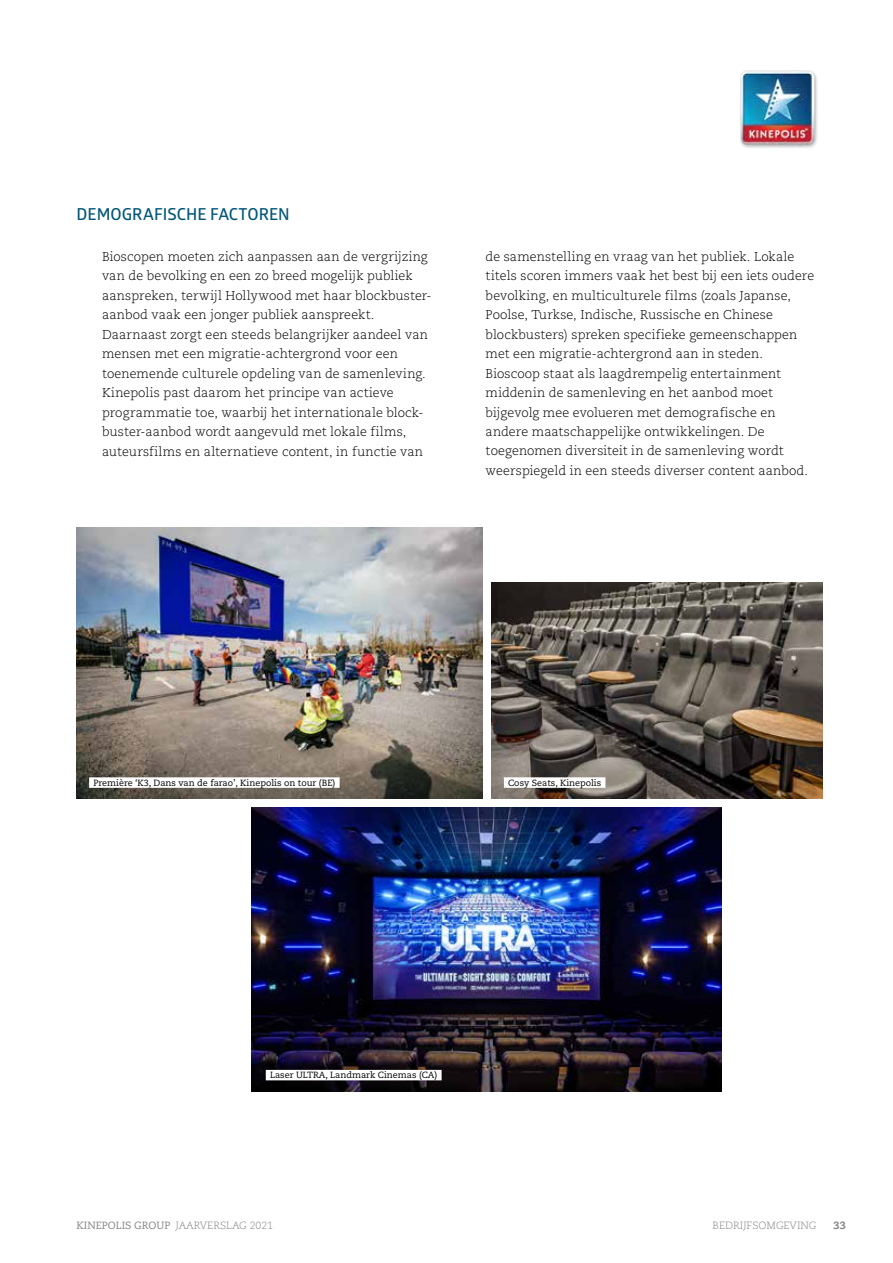
<style>
.page{position:relative;width:893px;height:1263px;background:#fff}
.page>*{position:absolute;margin:0;border:0;box-sizing:border-box;transform-origin:0 0}
.t1{font:600 16.5px "Glober";color:#005679}
.t2{font:300 12.75px/19.5px "Caecilia LT Std";letter-spacing:.005em;color:#000}
.t3{font:300 10.5px "Caecilia LT Std";color:#868786}
.t4{font:800 10.5px "Caecilia LT Std";color:#868786}
.t5{font:9px "Caecilia LT Std";color:#000}
.s1{font-weight:400}
</style>
<div class="page">
<img style="left:76px;top:528px;width:407px;height:270px">
<img style="left:491px;top:583px;width:332px;height:215px">
<img style="left:251px;top:807px;width:470px;height:284px">
<div style="left:504px;top:777px;width:101px;height:11px;background:#fff"></div>
<div style="left:266px;top:1070px;width:176px;height:10px;background:#fff"></div>
<div style="left:89px;top:777px;width:251px;height:11px;background:#fff"></div>
<img style="left:740px;top:70px;width:78px;height:78px">
<p class="t1" style="left:77px;top:203px;width:215px">DEMOGRAFISCHE FACTOREN</p>
<p class="t2" style="left:102px;top:247px;width:331px">Bioscopen moeten zich aanpassen aan de vergrijzing van de bevolking en een zo breed mogelijk publiek aanspreken, terwijl Hollywood met haar blockbuster&shy;aanbod vaak een jonger publiek aanspreekt.<br>Daarnaast zorgt een steeds belangrijker aandeel van mensen met een migratie-achtergrond voor een toenemende culturele opdeling van de samenleving.<br>Kinepolis past daarom het principe van actieve programmatie toe, waarbij het internationale block&shy;buster-aanbod wordt aangevuld met lokale films, auteursfilms en alternatieve content, in functie van</p>
<p class="t2" style="left:486px;top:247px;width:330px">de samenstelling en vraag van het publiek. Lokale titels scoren immers vaak het best bij een iets oudere bevolking, en multiculturele films (zoals Japanse, Poolse, Turkse, Indische, Russische en Chinese blockbusters) spreken specifieke gemeenschappen met een migratie-achtergrond aan in steden.<br>Bioscoop staat als laagdrempelig entertainment middenin de samenleving en het aanbod moet bijgevolg mee evolueren met demografische en andere maatschappelijke ontwikkelingen. De toegenomen diversiteit in de samenleving wordt weerspiegeld in een steeds diverser content aanbod.</p>
<p class="t5" style="left:93px;top:777px;width:243px">Première ‘K3, Dans van de farao’, Kinepolis on tour (BE)</p>
<p class="t5" style="left:508px;top:777px;width:95px">Cosy Seats, Kinepolis</p>
<p class="t5" style="left:270px;top:1070px;width:169px">Laser ULTRA, Landmark Cinemas (CA)</p>
<p class="t3" style="left:77px;top:1219px;width:198px"><span class="s1">KINEPOLIS GROUP</span> JAARVERSLAG 2021</p>
<p class="t3" style="left:713px;top:1219px;width:105px">BEDRIJFSOMGEVING</p>
<p class="t4" style="left:833px;top:1218px;width:14px">33</p>
</div>
